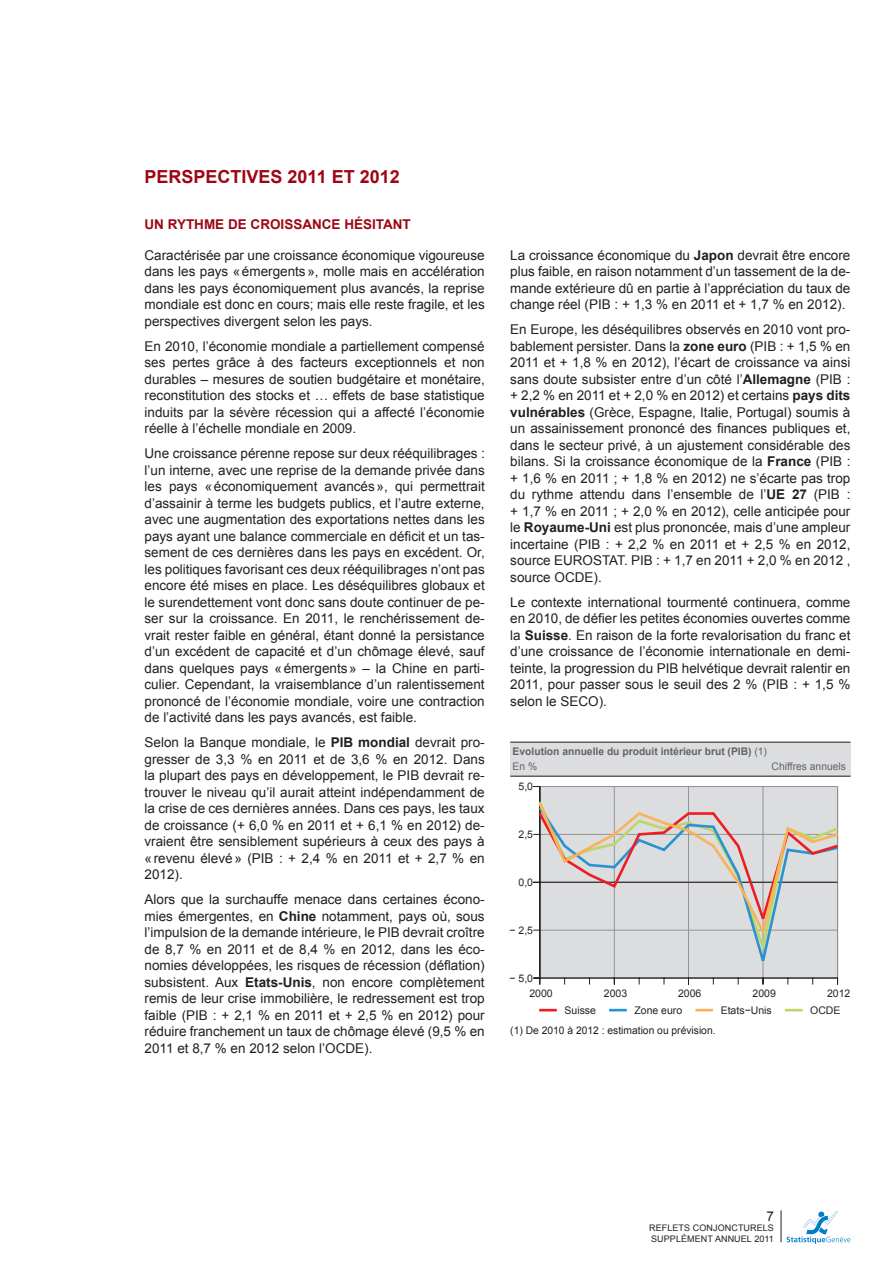
<style>
.page{position:relative;width:893px;height:1263px;background:#fff}
.page>*{position:absolute;margin:0;border:0;box-sizing:border-box;transform-origin:0 0}
.t1{font:700 18px "Arial";color:#9d0715}
.t2{font:13.5px/16.5px "Arial";color:#231f20;text-align:justify}
.t3{font:700 13.5px "Arial";color:#9d0715}
.t4{font:10.5px "Arial";color:#262324}
.t5{font:700 10.5px/14.7px "Arial";color:#636366}
.t6{font:10.5px "Arial";color:#231f20}
.t7{font:10.5px "Arial";color:#636366}
.t8{font:9px/10.5px "Arial";letter-spacing:.01em;color:#231f20}
.s1{font-weight:700}
.s2{font-weight:400}
</style>
<div class="page">
<hr style="left:781px;top:1210px;width:1px;height:32px;background:#231f20">
<svg style="left:787px;top:1211px;width:63px;height:33px"></svg>
<div style="left:510px;top:742px;width:340px;height:34px;background:#dcdddf"></div>
<hr style="left:510px;top:776px;width:340px;height:1px;background:#231f20">
<hr style="left:510px;top:742px;width:340px;height:1px;background:#231f20">
<svg style="left:695px;top:1009px;width:18px;height:2px"></svg>
<svg style="left:539px;top:1009px;width:18px;height:2px"></svg>
<svg style="left:785px;top:1009px;width:17px;height:2px"></svg>
<svg style="left:609px;top:1009px;width:18px;height:2px"></svg>
<div style="left:540px;top:786px;width:297px;height:192px;background:#dcdddf"></div>
<hr style="left:837px;top:786px;width:1px;height:192px;background:#939598">
<hr style="left:763px;top:786px;width:1px;height:192px;background:#939598">
<hr style="left:688px;top:786px;width:1px;height:192px;background:#939598">
<hr style="left:614px;top:786px;width:1px;height:192px;background:#939598">
<hr style="left:540px;top:786px;width:297px;height:1px;background:#939598">
<hr style="left:540px;top:978px;width:297px;height:1px;background:#262324">
<hr style="left:540px;top:786px;width:1px;height:192px;background:#262324">
<svg style="left:533px;top:978px;width:8px;height:6px"></svg>
<svg style="left:539px;top:939px;width:300px;height:32px"></svg>
<svg style="left:533px;top:800px;width:306px;height:139px"></svg>
<h1 class="t1" style="left:145px;top:165px;width:13px">Pers</h1>
<h1 class="t1" style="left:194px;top:165px;width:208px">pectives 2011 et 2012</h1>
<p class="t3" style="left:145px;top:216px;width:125px">Un rythme de croiss</p>
<p class="t3" style="left:302px;top:216px;width:100px">ance hésitant</p>
<p class="t2" style="left:145px;top:247px;width:342px">Caractérisée par une croissance économique vigoureuse dans les pays «émergents», molle mais en accélération dans les pays économiquement plus avancés, la reprise mondiale est donc en cours; mais elle reste fragile, et les perspectives divergent selon les pays.</p>
<p class="t2" style="left:145px;top:338px;width:342px">En 2010, l’économie mondiale a partiellement compensé ses pertes grâce à des facteurs exceptionnels et non durables – mesures de soutien budgétaire et monétaire, reconstitution des stocks et … effets de base statistique induits par la sévère récession qui a affecté l’économie réelle à l’échelle mondiale en 2009.</p>
<p class="t2" style="left:145px;top:445px;width:342px">U ne croissance pérenne repose sur deux rééquilibrages : l’un interne, avec une reprise de la demande privée dans les pays «économiquement avancés», qui permettrait d’assainir à terme les budgets publics, et l’autre externe, avec une augmentation des exportations nettes dans les pays ayant une balance commerciale en déficit et un tas&shy;sement de ces dernières dans les pays en excédent. Or, les politiques favorisant ces deux rééquilibrages n’ont pas encore été mises en place. Les déséquilibres globaux et le surendettement vont donc sans doute continuer de pe&shy;ser sur la croissance. En 2011, le renchérissement de&shy;vrait rester faible en général, étant donné la persistance d’un excédent de capacité et d’un chômage élevé, sauf dans quelques pays «émergents» – la Chine en parti&shy;culier. Cependant, la vraisemblance d’un ralentissement prononcé de l’économie mondiale, voire une contraction de l’activité dans les pays avancés, est faible.</p>
<p class="t2" style="left:145px;top:734px;width:342px">Selon la Banque mondiale, le <span class="s1">PIB mondial</span> devrait pro&shy;gresser de 3,3 % en 2011 et de 3,6 % en 2012. Dans la plupart des pays en développement, le PIB devrait re&shy;trouver le niveau qu’il aurait atteint indépendamment de la crise de ces dernières années. Dans ces pays, les taux de croissance (+ 6,0 % en 2011 et + 6,1 % en 2012) de&shy;vraient être sensiblement supérieurs à ceux des pays à «revenu élevé» (PIB : + 2,4 % en 2011 et + 2,7 % en 2012).</p>
<p class="t2" style="left:145px;top:891px;width:342px">Alors que la surchauffe menace dans certaines écono&shy;mies émergentes, en <span class="s1">Chine</span> notamment, pays où, sous l’impulsion de la demande intérieure, le PIB devrait croître de 8,7 % en 2011 et de 8,4 % en 2012, dans les éco&shy;nomies développées, les risques de récession (déflation) subsistent. Aux <span class="s1">Etats-Unis</span>, non encore complètement remis de leur crise immobilière, le redressement est trop faible (PIB : + 2,1 % en 2011 et + 2,5 % en 2012) pour réduire franchement un taux de chômage élevé (9,5 % en 2011 et 8,7 % en 2012 selon l’OCDE).</p>
<p class="t2" style="left:510px;top:247px;width:342px">La croissance économique du <span class="s1">Japon</span> devrait être encore plus faible, en raison notamment d’un tassement de la de&shy;mande extérieure dû en partie à l’appréciation du taux de change réel (PIB : + 1,3 % en 2011 et + 1,7 % en 2012).</p>
<p class="t2" style="left:510px;top:321px;width:342px">En Europe, les déséquilibres observés en 2010 vont pro&shy;bablement persister. Dans la <span class="s1">zone euro</span> (PIB : + 1,5 % en 2011 et + 1,8 % en 2012), l’écart de croissance va ainsi sans doute subsister entre d’un côté l’<span class="s1">Allemagne</span> (PIB : + 2,2 % en 2011 et + 2,0 % en 2012) et certains <span class="s1">pays dits vulnérables</span> (Grèce, Espagne, Italie, Portugal) soumis à un assainissement prononcé des finances publiques et, dans le secteur privé, à un ajustement considérable des bilans. Si la croissance économique de la <span class="s1">France</span> (PIB : + 1,6 % en 2011 ; + 1,8 % en 2012) ne s’écarte pas trop du rythme attendu dans l’ensemble de l’<span class="s1">UE 27</span> (PIB : + 1,7 % en 2011 ; + 2,0 % en 2012), celle anticipée pour le <span class="s1">Royaume-Uni</span> est plus prononcée, mais d’une ampleur incertaine (PIB : + 2,2 % en 2011 et + 2,5 % en 2012, source EU ROSTAT</p>
<p class="t2" style="left:624px;top:552px;width:228px">. PIB : + 1,7 en 2011 + 2,0 % en 2012 ,</p>
<p class="t2" style="left:510px;top:565px;width:342px;line-height:25px">source OCDE).<br>Le contexte international tourmenté continuera, comme</p>
<p class="t2" style="left:510px;top:610px;width:342px">en 2010, de défier les petites économies ouvertes comme la <span class="s1">Suisse</span>. En raison de la forte revalorisation du franc et d’une croissance de l’économie internationale en demi&shy;teinte, la progression du PIB helvétique devrait ralentir en 2011, pour passer sous le seuil des 2 % (PIB : + 1,5 % selon le SECO).</p>
<p class="t5" style="left:513px;top:744px;width:256px">Evolution annuelle du produit intérieur brut (PIB) <span class="s2">(1)<br>En %</span></p>
<p class="t7" style="left:772px;top:759px;width:76px">Chiffres annuels</p>
<p class="t4" style="left:518px;top:780px;width:16px">5,0</p>
<p class="t4" style="left:518px;top:828px;width:16px">2,5</p>
<p class="t4" style="left:518px;top:875px;width:16px">0,0</p>
<p class="t4" style="left:509px;top:923px;width:25px">− 2,5</p>
<p class="t4" style="left:509px;top:971px;width:25px">− 5,0</p>
<p class="t4" style="left:529px;top:986px;width:25px">2000</p>
<p class="t4" style="left:604px;top:986px;width:25px">2003</p>
<p class="t4" style="left:678px;top:986px;width:25px">2006</p>
<p class="t4" style="left:753px;top:986px;width:25px">2009</p>
<p class="t4" style="left:827px;top:986px;width:25px">2012</p>
<p class="t4" style="left:564px;top:1003px;width:33px">Suisse</p>
<p class="t4" style="left:634px;top:1003px;width:49px">Zone euro</p>
<p class="t4" style="left:721px;top:1003px;width:53px">Etats−Unis</p>
<p class="t4" style="left:810px;top:1003px;width:32px">OCDE</p>
<p class="t6" style="left:510px;top:1024px;width:207px">(1) De 2010 à 2012 : estimation ou prévision.</p>
<p class="t2" style="left:766px;top:1208px;width:9px">7</p>
<p class="t8" style="left:649px;top:1223px;width:126px">Reflets conjoncturels<br>SUPPLÉMENT</p>
<p class="t8" style="left:715px;top:1233px;width:8px">ANNUEL</p>
<p class="t8" style="left:754px;top:1233px;width:21px">2011</p>
</div>
